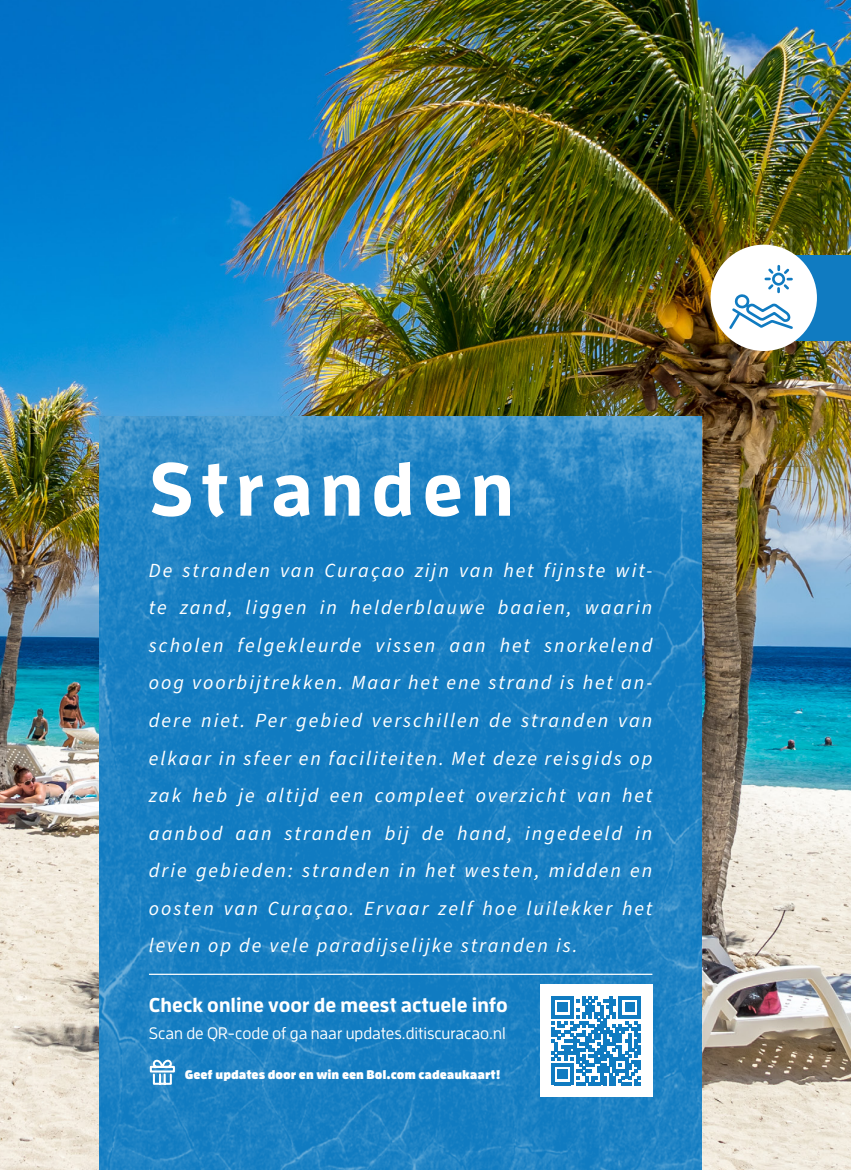
<style>
.page{position:relative;width:851px;height:1170px;background:#fff}
.page>*{position:absolute;margin:0;border:0;box-sizing:border-box;transform-origin:0 0}
.t1{font:700 75px "Enzo OT";letter-spacing:.1em;color:#fff}
.t2{font:italic 20px/37.5px "Source Sans Pro";letter-spacing:.1em;color:#fff;text-align:justify}
.t3{font:700 20px "Enzo OT";color:#fff}
.t4{font:500 16.5px "Enzo OT";color:#fff}
.t5{font:900 12.5px "Enzo OT";color:#fff}
</style>
<div class="page">
<img style="left:0;top:0;width:850px;height:1169px">
<div style="left:88px;top:403px;width:625px;height:766px;background:#231f20;opacity:.75"></div>
<img style="left:99px;top:416px;width:603px;height:753px">
<hr style="left:149px;top:973px;width:503px;height:1px;background:#fff">
<div style="left:765px;top:255px;width:85px;height:85px;background:#107bc1"></div>
<div style="left:710px;top:244px;width:106px;height:107px;background:#fff;border-radius:50%"></div>
<svg style="left:729px;top:265px;width:63px;height:64px"></svg>
<svg style="left:149px;top:1058px;width:27px;height:27px"></svg>
<div style="left:539px;top:984px;width:113px;height:113px;background:#fff"></div>
<svg style="left:551px;top:996px;width:89px;height:88px"></svg>
<h1 class="t1" style="left:149px;top:442px;width:366px">Stranden</h1>
<p class="t2" style="left:149px;top:552px;width:505px">De stranden van Curaçao zijn van het fijnste wit&shy;te zand, liggen in helderblauwe baaien, waarin scholen felgekleurde vissen aan het snorkelend oog voorbijtrekken. Maar het ene strand is het an&shy;dere niet. Per gebied verschillen de stranden van elkaar in sfeer en faciliteiten. Met deze reisgids op zak heb je altijd een compleet overzicht van het aanbod aan stranden bij de hand, ingedeeld in drie gebieden: stranden in het westen, midden en oosten van Curaçao. Ervaar zelf hoe luilekker het leven op de vele paradijselijke stranden is.</p>
<p class="t3" style="left:149px;top:992px;width:360px">Check online voor de meest actuele info</p>
<p class="t4" style="left:149px;top:1023px;width:358px">Scan de QR-code of ga naar updates.ditiscuracao.nl</p>
<p class="t5" style="left:185px;top:1065px;width:317px">Geef updates door en win een Bol.com cadeaukaart!</p>
</div>
